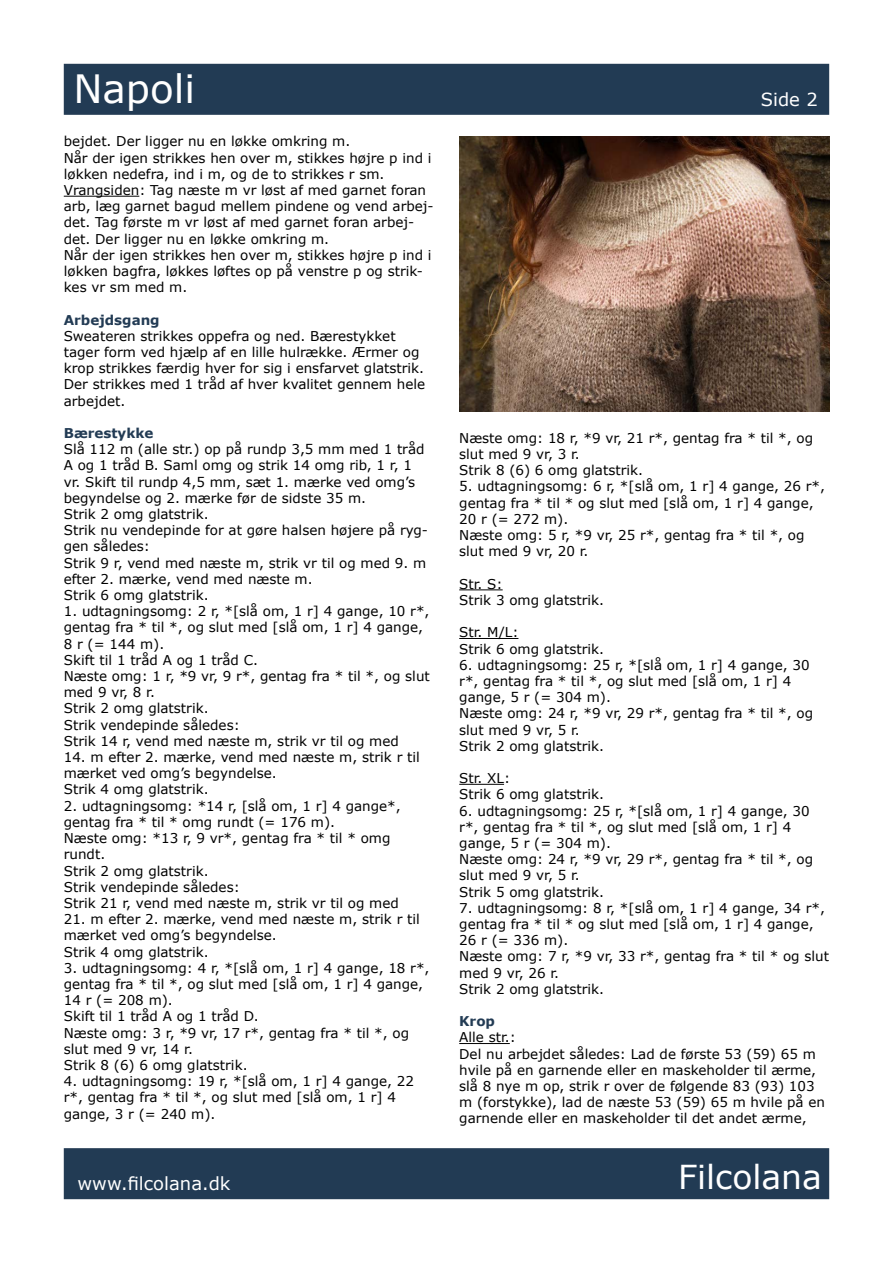
<style>
.page{position:relative;width:893px;height:1263px;background:#fff}
.page>*{position:absolute;margin:0;border:0;box-sizing:border-box;transform-origin:0 0}
.t1{font:39px "Verdana";color:#fff}
.t2{font:33px "Verdana";color:#fff}
.t3{font:18px "Verdana";color:#fff}
.t4{font:13.5px/16.2px "Verdana";color:#000}
.t5{font:700 13.5px "Verdana";color:#223b54}
</style>
<div class="page">
<div style="left:64px;top:64px;width:765px;height:51px;background:#223b54;border:2px solid #243c54"></div>
<div style="left:64px;top:1148px;width:765px;height:51px;background:#223b54;border:2px solid #243c54"></div>
<hr style="left:64px;top:196px;width:75px;height:1px;background:#000">
<hr style="left:459px;top:589px;width:44px;height:1px;background:#000">
<hr style="left:459px;top:638px;width:59px;height:1px;background:#000">
<hr style="left:459px;top:784px;width:45px;height:1px;background:#000">
<hr style="left:459px;top:1043px;width:51px;height:1px;background:#000">
<img style="left:459px;top:136px;width:370px;height:275px">
<h1 class="t1" style="left:73px;top:62px;width:123px">Napoli</h1>
<p class="t4" style="left:64px;top:133px;width:371px">bejdet. Der ligger nu en løkke omkring m.<br>Når der igen strikkes hen over m, stikkes højre p ind i løkken nedefra, ind i m, og de to strikkes r sm.<br>Vrangsiden: Tag næste m vr løst af med garnet foran arb, læg garnet bagud mellem pindene og vend arbej&shy;det. Tag første m vr løst af med garnet foran arbej&shy;det. Der ligger nu en løkke omkring m.<br>Når der igen strikkes hen over m, stikkes højre p ind i løkken bagfra, løkkes løftes op på venstre p og strik&shy;kes vr sm med m.</p>
<p class="t5" style="left:64px;top:310px;width:97px">Arbejdsgang</p>
<p class="t4" style="left:64px;top:328px;width:363px">Sweateren strikkes oppefra og ned. Bærestykket tager form ved hjælp af en lille hulrække. Ærmer og krop strikkes færdig hver for sig i ensfarvet glatstrik.<br>Der strikkes med 1 tråd af hver kvalitet gennem hele arbejdet.</p>
<p class="t5" style="left:64px;top:424px;width:91px">Bærestykke</p>
<p class="t4" style="left:64px;top:441px;width:366px">Slå 112 m (alle str.) op på rundp 3,5 mm med 1 tråd A og 1 tråd B. Saml omg og strik 14 omg rib, 1 r, 1 vr. Skift til rundp 4,5 mm, sæt 1. mærke ved omg’s begyndelse og 2. mærke før de sidste 35 m.<br>Strik 2 omg glatstrik.<br>Strik nu vendepinde for at gøre halsen højere på ryg&shy;gen således:<br>Strik 9 r, vend med næste m, strik vr til og med 9. m efter 2. mærke, vend med næste m.<br>Strik 6 omg glatstrik.</p>
<p class="t4" style="left:64px;top:603px;width:368px">1. udtagningsomg: 2 r, *[slå om, 1 r] 4 gange, 10 r*, gentag fra * til *, og slut med [slå om, 1 r] 4 gange,<br>8 r (= 144 m).<br>Skift til 1 tråd A og 1 tråd C.<br>Næste omg: 1 r, *9 vr, 9 r*, gentag fra * til *, og slut med 9 vr, 8 r.<br>Strik 2 omg glatstrik.<br>Strik vendepinde således:<br>Strik 14 r, vend med næste m, strik vr til og med</p>
<p class="t4" style="left:64px;top:749px;width:358px">14. m efter 2. mærke, vend med næste m, strik r til mærket ved omg’s begyndelse.<br>Strik 4 omg glatstrik.</p>
<p class="t4" style="left:64px;top:797px;width:338px">2. udtagningsomg: *14 r, [slå om, 1 r] 4 gange*, gentag fra * til * omg rundt (= 176 m).<br>Næste omg: *13 r, 9 vr*, gentag fra * til * omg rundt.<br>Strik 2 omg glatstrik.<br>Strik vendepinde således:<br>Strik 21 r, vend med næste m, strik vr til og med</p>
<p class="t4" style="left:64px;top:911px;width:358px">21. m efter 2. mærke, vend med næste m, strik r til mærket ved omg’s begyndelse.<br>Strik 4 omg glatstrik.</p>
<p class="t4" style="left:64px;top:959px;width:367px">3. udtagningsomg: 4 r, *[slå om, 1 r] 4 gange, 18 r*, gentag fra * til *, og slut med [slå om, 1 r] 4 gange,<br>14 r (= 208 m).<br>Skift til 1 tråd A og 1 tråd D.<br>Næste omg: 3 r, *9 vr, 17 r*, gentag fra * til *, og slut med 9 vr, 14 r.<br>Strik 8 (6) 6 omg glatstrik.</p>
<p class="t4" style="left:64px;top:1073px;width:352px">4. udtagningsomg: 19 r, *[slå om, 1 r] 4 gange, 22 r*, gentag fra * til *, og slut med [slå om, 1 r] 4 gange, 3 r (= 240 m).</p>
<h3 class="t3" style="left:761px;top:87px;width:58px">Side 2</h3>
<p class="t4" style="left:459px;top:430px;width:355px">Næste omg: 18 r, *9 vr, 21 r*, gentag fra * til *, og slut med 9 vr, 3 r.<br>Strik 8 (6) 6 omg glatstrik.</p>
<p class="t4" style="left:459px;top:478px;width:367px">5. udtagningsomg: 6 r, *[slå om, 1 r] 4 gange, 26 r*, gentag fra * til * og slut med [slå om, 1 r] 4 gange, 20 r (= 272 m).<br>Næste omg: 5 r, *9 vr, 25 r*, gentag fra * til *, og slut med 9 vr, 20 r.</p>
<p class="t4" style="left:459px;top:575px;width:146px">Str. S:<br>Strik 3 omg glatstrik.</p>
<p class="t4" style="left:459px;top:624px;width:146px">Str. M/L:<br>Strik 6 omg glatstrik.</p>
<p class="t4" style="left:459px;top:656px;width:355px">6. udtagningsomg: 25 r, *[slå om, 1 r] 4 gange, 30 r*, gentag fra * til *, og slut med [slå om, 1 r] 4 gange, 5 r (= 304 m).<br>Næste omg: 24 r, *9 vr, 29 r*, gentag fra * til *, og slut med 9 vr, 5 r.<br>Strik 2 omg glatstrik.</p>
<p class="t4" style="left:459px;top:770px;width:146px">Str. XL:<br>Strik 6 omg glatstrik.</p>
<p class="t4" style="left:459px;top:802px;width:355px">6. udtagningsomg: 25 r, *[slå om, 1 r] 4 gange, 30 r*, gentag fra * til *, og slut med [slå om, 1 r] 4 gange, 5 r (= 304 m).<br>Næste omg: 24 r, *9 vr, 29 r*, gentag fra * til *, og slut med 9 vr, 5 r.<br>Strik 5 omg glatstrik.</p>
<p class="t4" style="left:459px;top:899px;width:371px">7. udtagningsomg: 8 r, *[slå om, 1 r] 4 gange, 34 r*, gentag fra * til * og slut med [slå om, 1 r] 4 gange,<br>26 r (= 336 m).<br>Næste omg: 7 r, *9 vr, 33 r*, gentag fra * til * og slut med 9 vr, 26 r.<br>Strik 2 omg glatstrik.</p>
<p class="t5" style="left:459px;top:1012px;width:37px">Krop</p>
<p class="t4" style="left:459px;top:1029px;width:367px">Alle str.:<br>Del nu arbejdet således: Lad de første 53 (59) 65 m hvile på en garnende eller en maskeholder til ærme, slå 8 nye m op, strik r over de følgende 83 (93) 103 m (forstykke), lad de næste 53 (59) 65 m hvile på en garnende eller en maskeholder til det andet ærme,</p>
<h3 class="t3" style="left:78px;top:1171px;width:154px">www.filcolana.dk</h3>
<h2 class="t2" style="left:678px;top:1155px;width:145px">Filcolana</h2>
</div>
